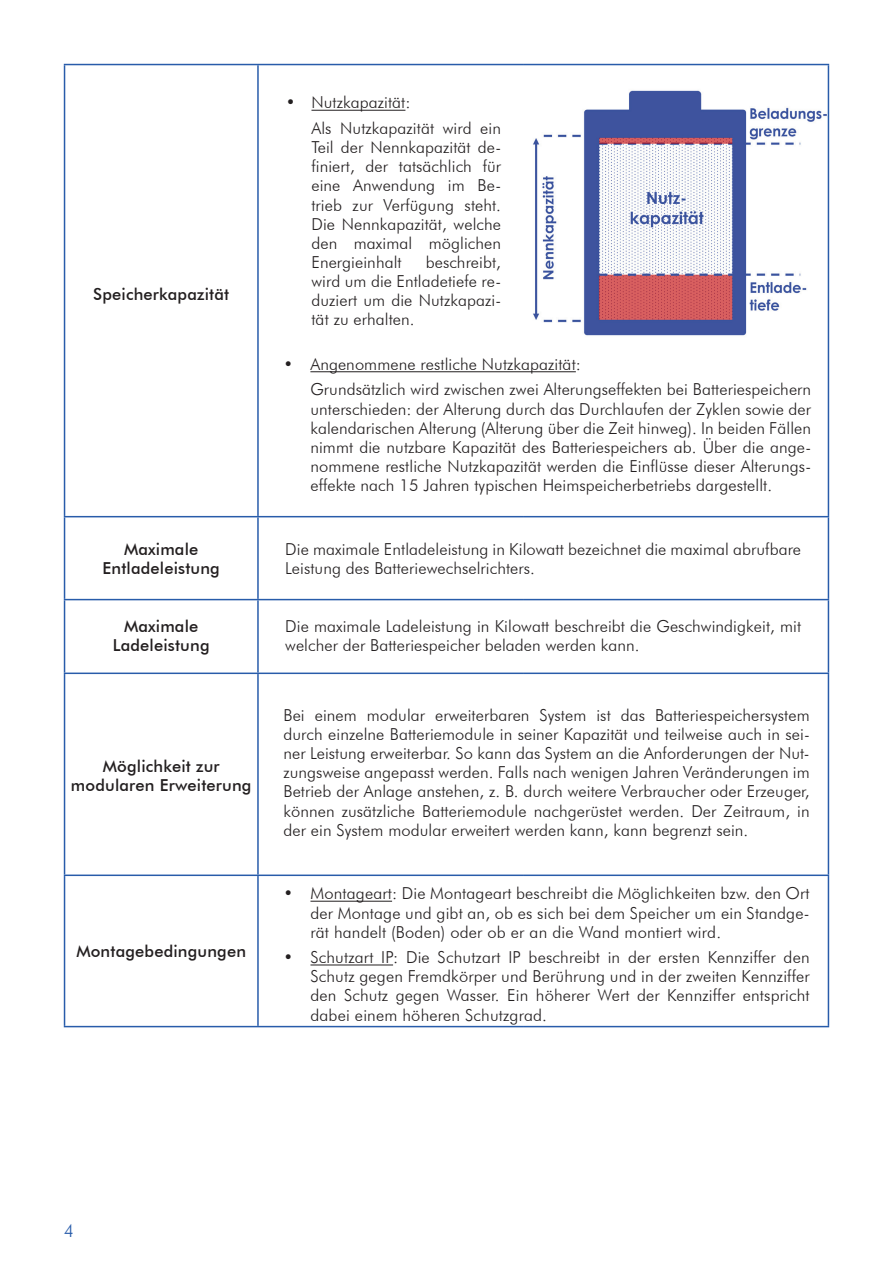
<style>
.page{position:relative;width:893px;height:1263px;background:#fff}
.page>*{position:absolute;margin:0;border:0;box-sizing:border-box;transform-origin:0 0}
.t1{font:300 18px "Futura BT";color:#285caa}
.t2{font:300 16.5px/19.2px "Futura BT";letter-spacing:.005em;color:#231f20;text-align:justify}
.t3{font:500 16.5px/19.2px "Futura BT";letter-spacing:.01em;color:#231f20;text-align:center}
</style>
<div class="page">
<img style="left:533px;top:81px;width:295px;height:263px">
<hr style="left:64px;top:517px;width:1px;height:82px;background:#285caa">
<hr style="left:257px;top:517px;width:2px;height:82px;background:#285caa">
<hr style="left:828px;top:517px;width:1px;height:82px;background:#285caa">
<hr style="left:64px;top:516px;width:194px;height:1px;background:#285caa">
<hr style="left:258px;top:516px;width:265px;height:1px;background:#285caa">
<hr style="left:523px;top:516px;width:306px;height:1px;background:#285caa">
<hr style="left:64px;top:599px;width:194px;height:1px;background:#285caa">
<hr style="left:64px;top:600px;width:1px;height:72px;background:#285caa">
<hr style="left:258px;top:599px;width:265px;height:1px;background:#285caa">
<hr style="left:257px;top:600px;width:2px;height:72px;background:#285caa">
<hr style="left:523px;top:599px;width:306px;height:1px;background:#285caa">
<hr style="left:828px;top:600px;width:1px;height:72px;background:#285caa">
<hr style="left:64px;top:672px;width:194px;height:2px;background:#285caa">
<hr style="left:64px;top:674px;width:1px;height:200px;background:#285caa">
<hr style="left:258px;top:672px;width:265px;height:2px;background:#285caa">
<hr style="left:257px;top:674px;width:2px;height:200px;background:#285caa">
<hr style="left:523px;top:672px;width:306px;height:2px;background:#285caa">
<hr style="left:828px;top:674px;width:1px;height:200px;background:#285caa">
<hr style="left:64px;top:874px;width:194px;height:2px;background:#285caa">
<hr style="left:64px;top:876px;width:1px;height:150px;background:#285caa">
<hr style="left:258px;top:874px;width:265px;height:2px;background:#285caa">
<hr style="left:257px;top:876px;width:2px;height:150px;background:#285caa">
<hr style="left:523px;top:874px;width:306px;height:2px;background:#285caa">
<hr style="left:828px;top:876px;width:1px;height:150px;background:#285caa">
<hr style="left:64px;top:1026px;width:194px;height:1px;background:#285caa">
<hr style="left:258px;top:1026px;width:265px;height:1px;background:#285caa">
<hr style="left:523px;top:1026px;width:306px;height:1px;background:#285caa">
<hr style="left:64px;top:64px;width:194px;height:1px;background:#285caa">
<hr style="left:64px;top:65px;width:1px;height:451px;background:#285caa">
<hr style="left:258px;top:64px;width:265px;height:1px;background:#285caa">
<hr style="left:257px;top:65px;width:2px;height:451px;background:#285caa">
<hr style="left:523px;top:64px;width:306px;height:1px;background:#285caa">
<hr style="left:828px;top:65px;width:1px;height:451px;background:#285caa">
<hr style="left:310px;top:901px;width:82px;height:1px;background:#231f20">
<hr style="left:310px;top:965px;width:83px;height:1px;background:#231f20">
<hr style="left:311px;top:110px;width:94px;height:1px;background:#231f20">
<hr style="left:310px;top:371px;width:266px;height:1px;background:#231f20">
<p class="t3" style="left:93px;top:284px;width:137px">Speicherkapazität</p>
<p class="t2" style="left:311px;top:90px;width:191px;line-height:25.5px;text-indent:-26px">• Nutzkapazität:<br>Als Nutzkapazität wird ein</p>
<p class="t2" style="left:311px;top:137px;width:191px">Teil der Nennkapazität de&shy;finiert, der tatsächlich für eine Anwendung im Be&shy;trieb zur Verfügung steht.<br>Die Nennkapazität, welche den maximal möglichen Energieinhalt</p>
<p class="t2" style="left:311px;top:252px;width:191px;text-indent:114px">beschreibt, wird um die Entladetiefe re&shy;duziert um die Nutzkapazi&shy;tät zu erhalten.</p>
<p class="t2" style="left:310px;top:351px;width:502px;line-height:25.5px;text-indent:-27px">• Angenommene restliche Nutzkapazität:<br>Grundsätzlich wird zwischen zwei Alterungseffekten bei Batteriespeichern</p>
<p class="t2" style="left:310px;top:399px;width:502px">unterschieden: der Alterung durch das Durchlaufen der Zyklen sowie der kalendarischen Alterung (Alterung über die Zeit hinweg). In beiden Fällen nimmt die nutzbare Kapazität des Batteriespeichers ab. Über die ange&shy;nommene restliche Nutzkapazität werden die Einflüsse dieser Alterungs&shy;effekte nach 15 Jahren typischen Heimspeicherbetriebs dargestellt.</p>
<p class="t3" style="left:103px;top:539px;width:119px">Maximale<br>Entladeleistung</p>
<p class="t2" style="left:285px;top:539px;width:517px">Die maximale Entladeleistung in Kilowatt bezeichnet die maximal abrufbare<br>Leistung des Batteriewechselrichters.</p>
<p class="t3" style="left:113px;top:616px;width:98px">Maximale<br>Ladeleistung</p>
<p class="t2" style="left:285px;top:616px;width:517px">Die maximale Ladeleistung in Kilowatt beschreibt die Geschwindigkeit, mit welcher der Batteriespeicher beladen werden kann.</p>
<p class="t3" style="left:71px;top:756px;width:182px">Möglichkeit zur modularen Erweiterung</p>
<p class="t3" style="left:76px;top:941px;width:171px">Montagebedingungen</p>
<p class="t2" style="left:283px;top:705px;width:528px">Bei einem modular erweiterbaren System ist das Batteriespeichersystem durch einzelne Batteriemodule in seiner Kapazität und teilweise auch in sei&shy;ner Leistung erweiterbar. So kann das System an die Anforderungen der Nut&shy;zungsweise angepasst werden. Falls nach wenigen Jahren Veränderungen im Betrieb der Anlage anstehen, z. B. durch weitere Verbraucher oder Erzeuger, können zusätzliche Batteriemodule nachgerüstet werden. Der Zeitraum, in der ein System modular erweitert werden kann, kann begrenzt sein.</p>
<p class="t2" style="left:310px;top:884px;width:501px;text-indent:-27px">• Montageart: Die Montageart beschreibt die Möglichkeiten bzw. den Ort der Montage und gibt an, ob es sich bei dem Speicher um ein Standge&shy;rät handelt (Boden) oder ob er an die Wand montiert wird.</p>
<p class="t2" style="left:310px;top:947px;width:501px;text-indent:-27px">• Schutzart IP: Die Schutzart IP beschreibt in der ersten Kennziffer den Schutz gegen Fremdkörper und Berührung und in der zweiten Kennziffer den Schutz gegen Wasser. Ein höherer Wert der Kennziffer entspricht dabei einem höheren Schutzgrad.</p>
<p class="t1" style="left:64px;top:1220px;width:12px">4</p>
</div>
